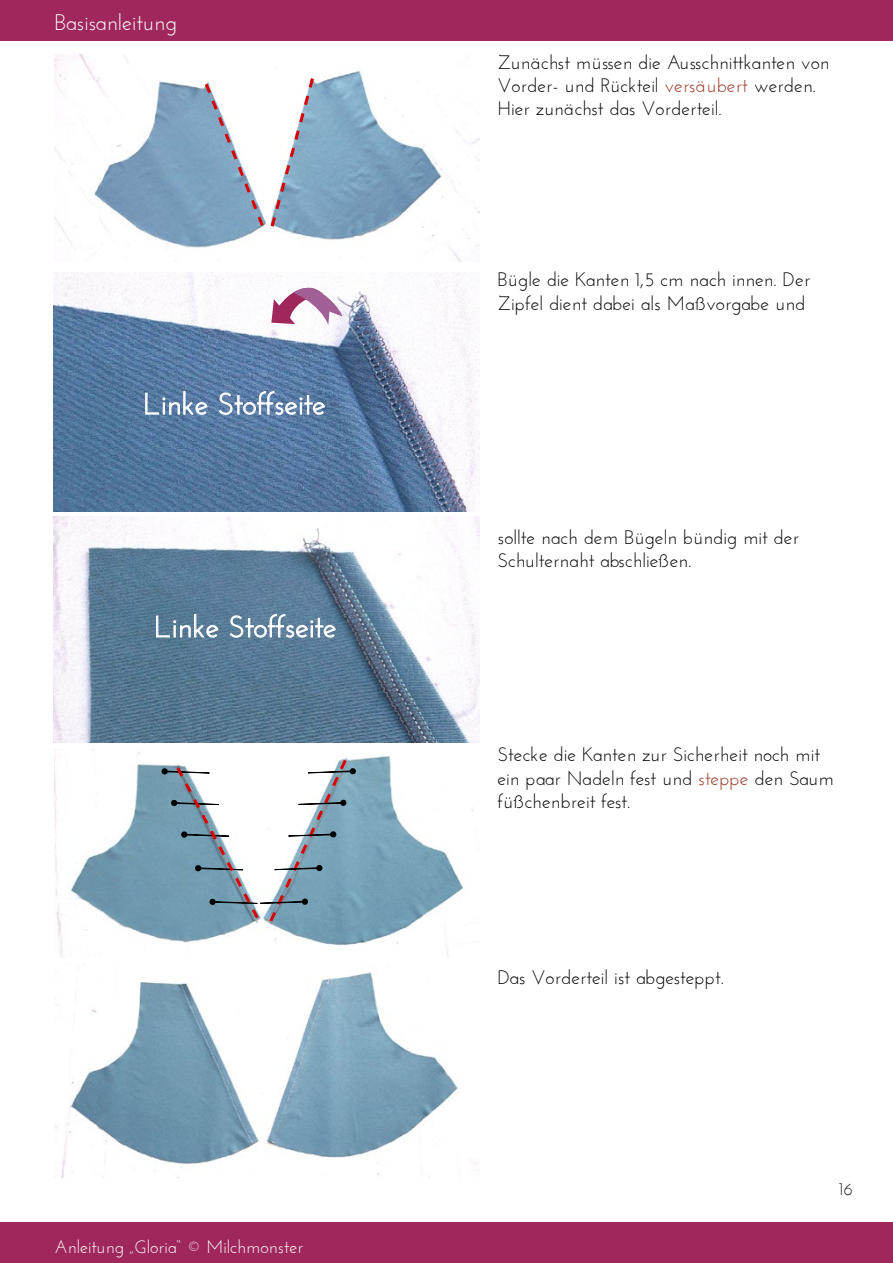
<style>
.page{position:relative;width:893px;height:1263px;background:#fff}
.page>*{position:absolute;margin:0;border:0;box-sizing:border-box;transform-origin:0 0}
.t1{font:30px "Josefin Sans";color:#fff}
.t2{font:22.5px "Josefin Sans";color:#fff}
.t3{font:19.5px/23.4px "Josefin Sans";color:#000}
.t4{font:18px "Josefin Sans";color:#fff}
.t5{font:18px "Josefin Sans";color:#231f20}
.s1{color:#9b3320}
</style>
<div class="page">
<img style="left:54px;top:750px;width:419px;height:207px">
<img style="left:54px;top:54px;width:425px;height:208px">
<svg style="left:202px;top:75px;width:114px;height:155px"></svg>
<img style="left:54px;top:272px;width:425px;height:239px">
<img style="left:54px;top:517px;width:425px;height:226px">
<svg style="left:145px;top:391px;width:63px;height:24px;background:#7994b4"></svg>
<svg style="left:218px;top:391px;width:107px;height:24px;background:#819ab9"></svg>
<svg style="left:271px;top:275px;width:72px;height:50px"></svg>
<svg style="left:156px;top:614px;width:63px;height:24px;background:#7995aa"></svg>
<svg style="left:229px;top:614px;width:107px;height:24px;background:#829db2"></svg>
<img style="left:55px;top:972px;width:423px;height:205px">
<svg style="left:161px;top:756px;width:195px;height:169px"></svg>
<div style="left:0;top:1222px;width:893px;height:41px;background:#a0275c"></div>
<div style="left:0;top:0;width:893px;height:40px;background:#a0275c"></div>
<p class="t2" style="left:55px;top:13px;width:124px">Basisanleitung</p>
<h1 class="t1" style="left:143px;top:392px;width:184px">Linke Stoffseite</h1>
<h1 class="t1" style="left:154px;top:614px;width:184px">Linke Stoffseite</h1>
<p class="t4" style="left:55px;top:1239px;width:250px">Anleitung „Gloria“ © Milchmonster</p>
<p class="t3" style="left:497px;top:52px;width:333px">Zunächst müssen die Ausschnittkanten von<br>Vorder- und Rückteil <span class="s1">versäubert</span> werden.<br>Hier zunächst das Vorderteil.</p>
<p class="t3" style="left:497px;top:270px;width:315px">Bügle die Kanten 1,5 cm nach innen. Der<br>Zipfel dient dabei als Maßvorgabe und</p>
<p class="t3" style="left:497px;top:527px;width:303px">sollte nach dem Bügeln bündig mit der<br>Schulternaht abschließen.</p>
<p class="t3" style="left:497px;top:744px;width:338px">Stecke die Kanten zur Sicherheit noch mit ein paar Nadeln fest und <span class="s1">steppe</span> den Saum füßchenbreit fest.</p>
<p class="t3" style="left:497px;top:967px;width:228px">Das Vorderteil ist abgesteppt.</p>
<p class="t5" style="left:839px;top:1181px;width:16px">16</p>
</div>
